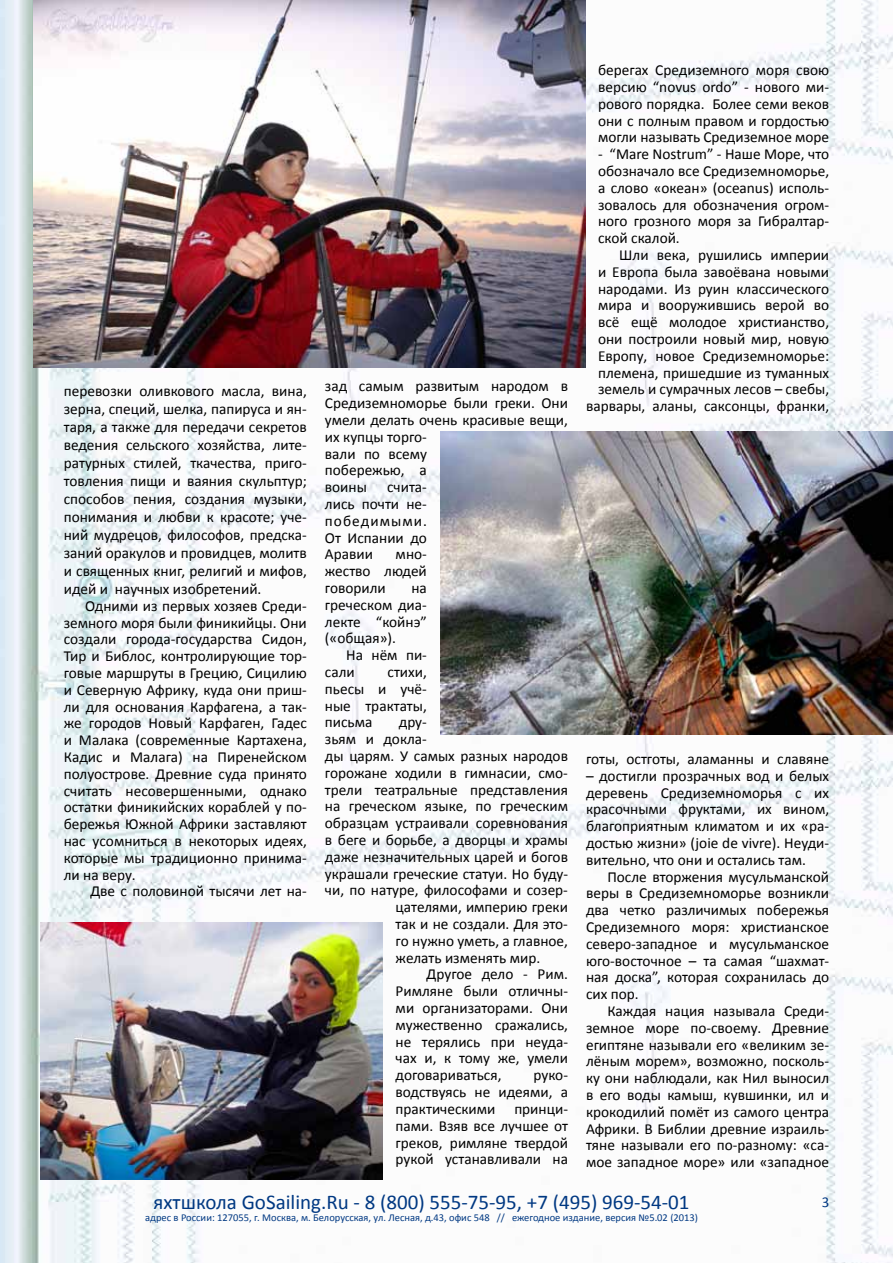
<style>
.page{position:relative;width:893px;height:1263px;background:#fff}
.page>*{position:absolute;margin:0;border:0;box-sizing:border-box;transform-origin:0 0}
.t1{font:21px "Calibri";color:#003882}
.t2{font:15.3px/16.8px "Calibri";color:#000;text-align:justify}
.t3{font:15px "Calibri";color:#003882}
.t4{font:10.5px "Calibri";color:#003882}
</style>
<div class="page">
<img style="left:0;top:0;width:893px;height:1263px">
<img style="left:40px;top:922px;width:343px;height:257px">
<img style="left:440px;top:432px;width:453px;height:302px">
<img style="left:34px;top:0;width:551px;height:367px">
<p class="t2" style="left:598px;top:61px;width:233px">берегах Средиземного моря свою версию “novus ordo” - нового ми&shy;рового порядка. Более семи веков они с полным правом и гордостью могли называть Средиземное море</p>
<p class="t2" style="left:598px;top:145px;width:233px">- “Mare Nostrum” - Наше Море, что обозначало все Средиземноморье, а слово «океан» (oceanus) исполь&shy;зовалось для обозначения огром&shy;ного грозного моря за Гибралтар&shy;ской скалой.</p>
<p class="t2" style="left:586px;top:246px;width:245px;text-align:right">Шли века, рушились империи<br>и Европа была завоёвана новыми народами. Из руин классического мира и вооружившись верой во всё ещё молодое христианство, они построили новый мир, новую<br>Европу, новое Средиземноморье: племена, пришедшие из туманных земель и сумрачных лесов – свебы, варвары, аланы, саксонцы, франки,</p>
<p class="t2" style="left:325px;top:377px;width:245px;text-align:left">зад самым развитым народом в<br>Средиземноморье были греки. Они умели делать очень красивые вещи, их купцы торго-<br>вали по всему<br>побережью, а<br>воины</p>
<p class="t2" style="left:64px;top:381px;width:245px;line-height:18px">перевозки оливкового масла, вина, зерна, специй, шелка, папируса и ян&shy;таря, а также для передачи секретов ведения сельского хозяйства, лите&shy;ратурных стилей, ткачества, приго&shy;товления пищи и ваяния скульптур; способов пения, создания музыки, понимания и любви к красоте; уче&shy;ний мудрецов, философов, предска&shy;заний оракулов и провидцев, молитв и священных книг, религий и мифов, идей и научных изобретений.</p>
<p class="t2" style="left:64px;top:597px;width:245px;text-indent:21px">Одними из первых хозяев Среди&shy;земного моря были финикийцы. Они создали города-государства Сидон, Тир и Библос, контролирующие тор&shy;говые маршруты в Грецию, Сицилию и Северную Африку, куда они приш&shy;ли для основания Карфагена, а так&shy;же городов Новый Карфаген, Гадес и Малака (современные Картахена, Кадис и Малага) на Пиренейском полуострове. Древние суда принято считать несовершенными, однако остатки финикийских кораблей у по&shy;бережья Южной Африки заставляют нас усомниться в некоторых идеях, которые мы традиционно принима&shy;ли на веру.</p>
<p class="t2" style="left:90px;top:882px;width:218px">Две с половиной тысячи лет на-</p>
<p class="t2" style="left:325px;top:478px;width:104px;text-indent:62px">счита&shy;лись почти не&shy;победимыми.<br>От Испании до Аравии</p>
<p class="t2" style="left:325px;top:545px;width:103px;text-indent:71px">мно&shy;жество людей говорили</p>
<p class="t2" style="left:325px;top:579px;width:103px;text-indent:86px">на греческом диа&shy;лекте “койнэ” («общая»).</p>
<p class="t2" style="left:325px;top:646px;width:104px;text-indent:21px">На нём пи&shy;сали</p>
<p class="t2" style="left:325px;top:663px;width:104px;text-indent:63px">стихи, пьесы и учё&shy;ные трактаты, письма</p>
<p class="t2" style="left:399px;top:713px;width:30px">дру-</p>
<p class="t2" style="left:325px;top:730px;width:103px">зьям и докла-</p>
<p class="t2" style="left:325px;top:747px;width:245px">ды царям. У самых разных народов</p>
<p class="t2" style="left:325px;top:764px;width:245px">горожане ходили в гимнасии, смо-</p>
<p class="t2" style="left:325px;top:780px;width:245px">трели театральные представления</p>
<p class="t2" style="left:325px;top:797px;width:245px">на греческом языке, по греческим</p>
<p class="t2" style="left:325px;top:814px;width:245px">образцам устраивали соревнования</p>
<p class="t2" style="left:325px;top:831px;width:245px">в беге и борьбе, а дворцы и храмы</p>
<p class="t2" style="left:325px;top:848px;width:245px">даже незначительных царей и богов</p>
<p class="t2" style="left:325px;top:864px;width:245px">украшали греческие статуи. Но буду-</p>
<p class="t2" style="left:325px;top:881px;width:245px">чи, по натуре, философами и созер-</p>
<p class="t2" style="left:396px;top:898px;width:174px">цателями, империю греки</p>
<p class="t2" style="left:396px;top:915px;width:174px">так и не создали. Для это-</p>
<p class="t2" style="left:396px;top:932px;width:174px">го нужно уметь, а главное,</p>
<p class="t2" style="left:396px;top:948px;width:146px">желать изменять мир.</p>
<p class="t2" style="left:427px;top:965px;width:143px">Другое дело - Рим.</p>
<p class="t2" style="left:396px;top:982px;width:174px">Римляне были отличны-</p>
<p class="t2" style="left:396px;top:999px;width:174px">ми организаторами. Они</p>
<p class="t2" style="left:396px;top:1016px;width:174px">мужественно сражались,</p>
<p class="t2" style="left:396px;top:1032px;width:174px">не терялись при неуда-</p>
<p class="t2" style="left:396px;top:1049px;width:174px">чах и, к тому же, умели</p>
<p class="t2" style="left:396px;top:1066px;width:107px">договариваться,</p>
<p class="t2" style="left:586px;top:750px;width:245px">готы, остготы, аламанны и славяне</p>
<p class="t2" style="left:586px;top:767px;width:245px">– достигли прозрачных вод и белых деревень Средиземноморья с их красочными фруктами, их вином, благоприятным климатом и их «ра&shy;достью жизни» (joie de vivre). Неуди&shy;вительно, что они и остались там.</p>
<p class="t2" style="left:586px;top:867px;width:245px;text-indent:21px">После вторжения мусульманской веры в Средиземноморье возникли два четко различимых побережья Средиземного моря: христианское северо-западное и мусульманское юго-восточное – та самая “шахмат&shy;ная доска”, которая сохранилась до сих пор.</p>
<p class="t2" style="left:586px;top:1002px;width:245px;text-indent:21px">Каждая нация называла Среди&shy;земное море по-своему. Древние египтяне называли его «великим зе&shy;лёным морем», возможно, посколь&shy;ку они наблюдали, как Нил выносил в его воды камыш, кувшинки, ил и крокодилий помёт из самого центра Африки. В Библии древние израиль&shy;тяне называли его по-разному: «са&shy;мое западное море» или «западное</p>
<h1 class="t1" style="left:154px;top:1188px;width:537px">яхтшкола GoSailing.Ru - 8 (800) 555-75-95, +7 (495) 969-54-01</h1>
<p class="t3" style="left:822px;top:1193px;width:9px">3</p>
<p class="t4" style="left:145px;top:1211px;width:554px">адрес в России: 127055, г. Москва, м. Белорусская, ул. Лесная, д.43, офис 548 // ежегодное издание, версия №5.02 (2013)</p>
<p class="t2" style="left:396px;top:1066px;width:174px;text-indent:138px">руко&shy;водствуясь не идеями, а практическими принци&shy;пами. Взяв все лучшее от греков, римляне твердой рукой устанавливали на</p>
</div>
